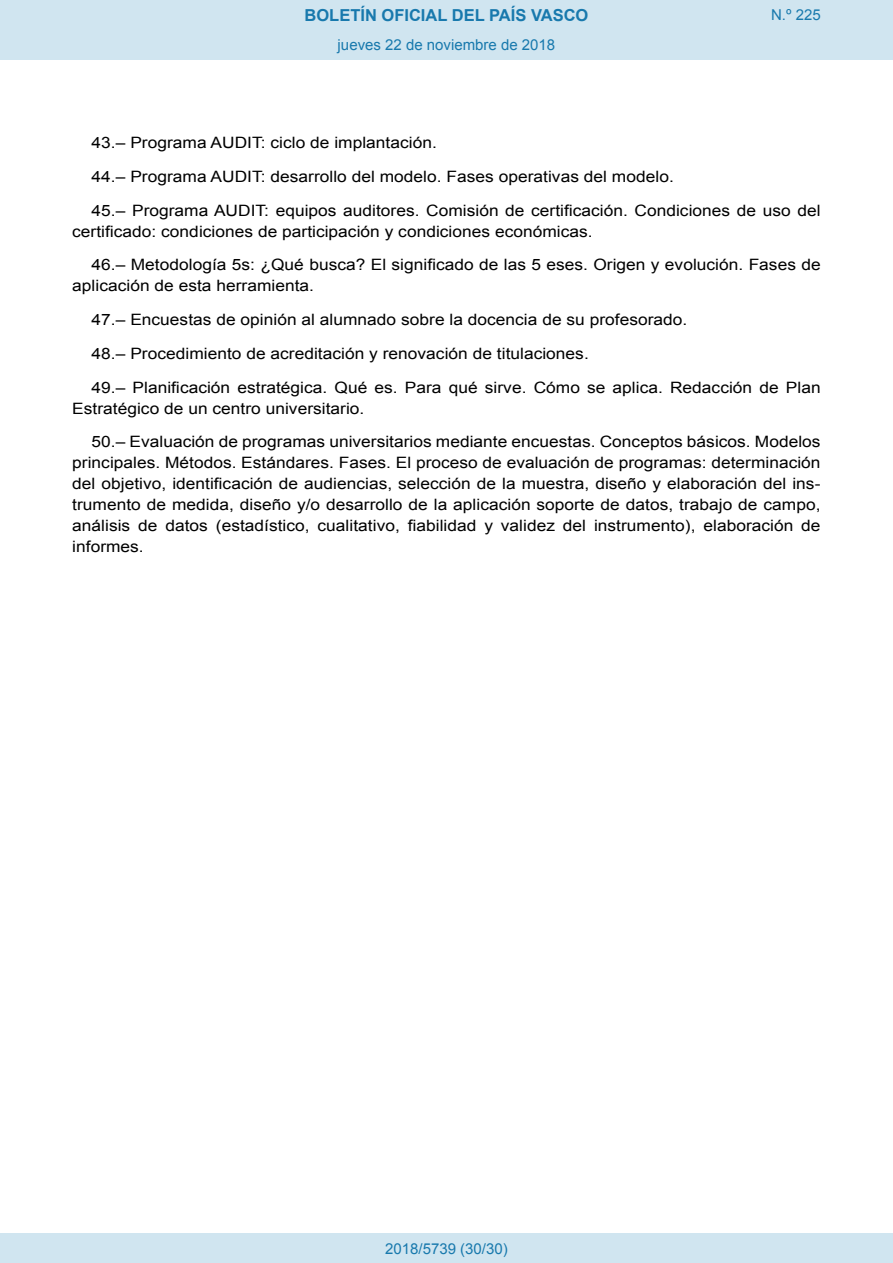
<style>
.page{position:relative;width:893px;height:1263px;background:#fff}
.page>*{position:absolute;margin:0;border:0;box-sizing:border-box;transform-origin:0 0}
.t1{font:700 16.5px "Arial";color:#1879ad}
.BOPVDetalle{font:15.6px/21px "Arial";color:#000;scale:1.11 1}
.Paginacion_Centro{font:15px "Arial";color:#1879ad}
</style>
<div class="page">
<div style="left:0;top:0;width:893px;height:60px;background:#d0e5f0"></div>
<div style="left:0;top:1233px;width:893px;height:30px;background:#d0e5f0"></div>
<p class="t1" style="left:305px;top:4px;width:285px">BOLETÍN OFICIAL DEL PAÍS VASCO</p>
<p class="Paginacion_Centro" style="left:338px;top:35px;width:219px">jueves 22 de noviembre de 2018</p>
<p class="Paginacion_Centro" style="left:771px;top:5px;width:51px">N.º 225</p>
<p class="BOPVDetalle" style="left:92px;top:132px;width:312px">43.– Programa AUDIT: ciclo de implantación.</p>
<p class="BOPVDetalle" style="left:92px;top:166px;width:526px">44.– Programa AUDIT: desarrollo del modelo. Fases operativas del modelo.</p>
<p class="BOPVDetalle" style="left:72px;top:200px;width:676px;text-indent:19px">45.– Programa AUDIT: equipos auditores. Comisión de certificación. Condiciones de uso del certificado: condiciones de participación y condiciones económicas.</p>
<p class="BOPVDetalle" style="left:72px;top:255px;width:676px;text-indent:19px">46.– Metodología 5s: ¿Qué busca? El significado de las 5 eses. Origen y evolución. Fases de aplicación de esta herramienta.</p>
<p class="BOPVDetalle" style="left:92px;top:309px;width:538px">47.– Encuestas de opinión al alumnado sobre la docencia de su profesorado.</p>
<p class="BOPVDetalle" style="left:92px;top:343px;width:449px">48.– Procedimiento de acreditación y renovación de titulaciones.</p>
<p class="BOPVDetalle" style="left:72px;top:377px;width:676px;text-indent:19px">49.– Planificación estratégica. Qué es. Para qué sirve. Cómo se aplica. Redacción de Plan<br>Estratégico de un centro universitario.</p>
<p class="BOPVDetalle" style="left:72px;top:432px;width:676px;text-align:justify;text-indent:19px">50.– Evaluación de programas universitarios mediante encuestas. Conceptos básicos. Modelos principales. Métodos. Estándares. Fases. El proceso de evaluación de programas: determinación del objetivo, identificación de audiencias, selección de la muestra, diseño y elaboración del ins&shy;trumento de medida, diseño y/o desarrollo de la aplicación soporte de datos, trabajo de campo, análisis de datos (estadístico, cualitativo, fiabilidad y validez del instrumento), elaboración de informes.</p>
<p class="Paginacion_Centro" style="left:385px;top:1238px;width:124px">2018/5739 (30/30)</p>
</div>
